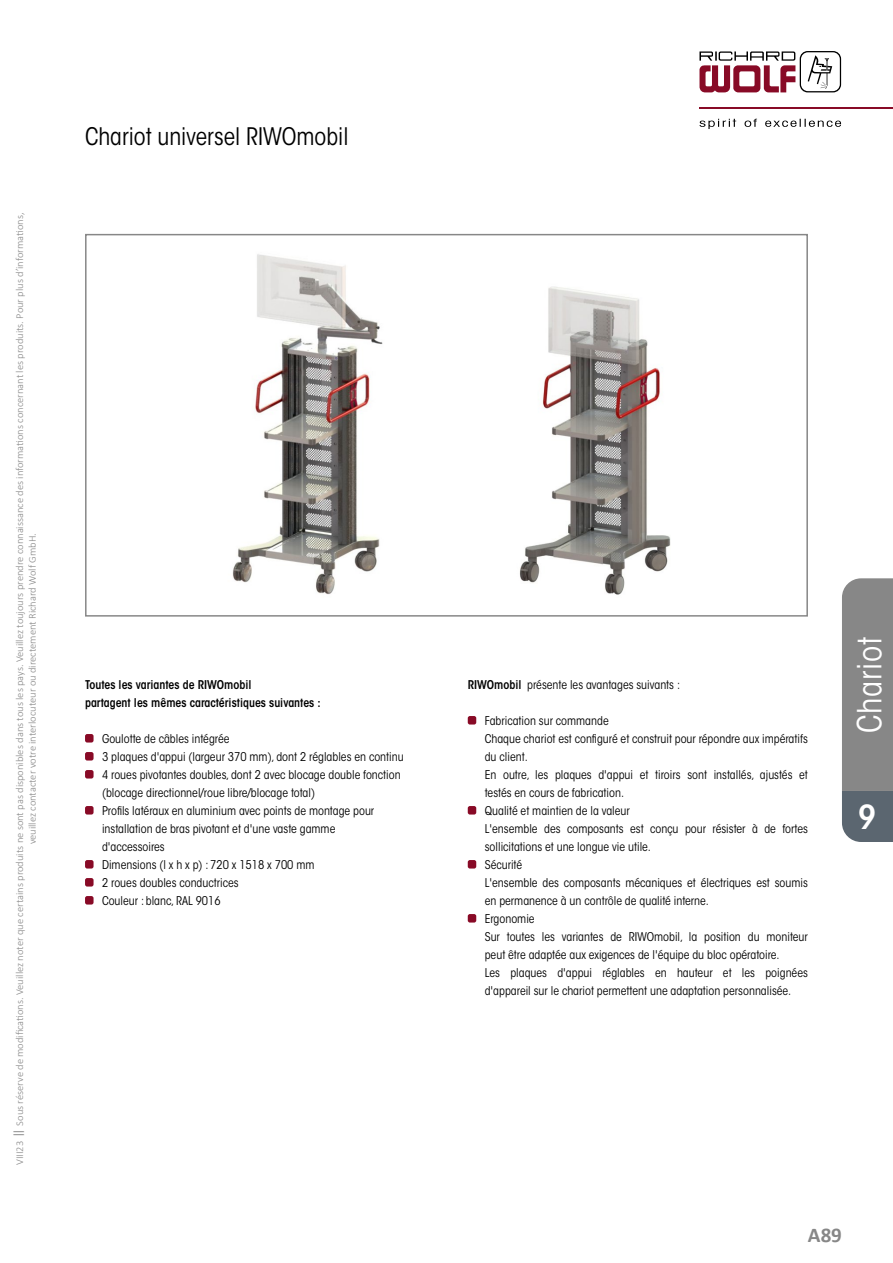
<style>
.page{position:relative;width:893px;height:1263px;background:#fff}
.page>*{position:absolute;margin:0;border:0;box-sizing:border-box;transform-origin:0 0}
.t1{font:condensed 33px "ITC Avant Garde Std";letter-spacing:.025em;color:#fff}
.t2{font:600 condensed 33px "ITC Avant Garde Std";color:#fff}
.t3{font:condensed 24px "ITC Avant Garde Std";color:#000}
.t4{font:700 21px "Calibri";color:#878787}
.t5{font:condensed 12px/18px "ITC Avant Garde Std";color:#000}
.t6{font:600 condensed 12px/18px "ITC Avant Garde Std";color:#000}
.t7{font:300 10.5px/12.6px "Calibri";color:#878787;text-align:center}
.s1{font-family:"Adobe Garamond Pro";font-weight:700}
.s2{font-weight:600}
</style>
<div class="page">
<svg style="left:699px;top:119px;width:142px;height:10px"></svg>
<svg style="left:699px;top:51px;width:142px;height:41px"></svg>
<hr style="left:699px;top:107px;width:194px;height:2px;background:#880a26">
<svg style="left:842px;top:578px;width:51px;height:264px;background:#808284"></svg>
<div style="left:85px;top:734px;width:9px;height:8px;background:#880a26;border-radius:2px"></div>
<div style="left:85px;top:752px;width:9px;height:8px;background:#880a26;border-radius:2px"></div>
<div style="left:85px;top:770px;width:9px;height:8px;background:#880a26;border-radius:2px"></div>
<div style="left:85px;top:806px;width:9px;height:8px;background:#880a26;border-radius:2px"></div>
<div style="left:85px;top:860px;width:9px;height:8px;background:#880a26;border-radius:2px"></div>
<div style="left:85px;top:878px;width:9px;height:8px;background:#880a26;border-radius:2px"></div>
<div style="left:85px;top:896px;width:9px;height:8px;background:#880a26;border-radius:2px"></div>
<div style="left:85px;top:234px;width:723px;height:383px;border:2px solid #878787"></div>
<img style="left:519px;top:286px;width:152px;height:309px">
<div style="left:468px;top:716px;width:8px;height:8px;background:#880a26;border-radius:2px"></div>
<div style="left:468px;top:806px;width:8px;height:8px;background:#880a26;border-radius:2px"></div>
<div style="left:468px;top:860px;width:8px;height:8px;background:#880a26;border-radius:2px"></div>
<div style="left:468px;top:914px;width:8px;height:8px;background:#880a26;border-radius:2px"></div>
<img style="left:232px;top:254px;width:151px;height:341px">
<p class="t7" style="left:13px;top:1165px;width:954px;rotate:-90deg">VIII23 <span class="s1">||</span> Sous réserve de modifications. Veuillez noter que certains produits ne sont pas disponibles dans tous les pays. Veuillez toujours prendre connaissance des informations concernant les produits. Pour plus d’informations, veuillez contacter votre interlocuteur ou directement Richard Wolf GmbH.</p>
<h2 class="t3" style="left:85px;top:122px;width:265px">Chariot universel RIWOmobil</h2>
<p class="t6" style="left:85px;top:676px;width:237px">Toutes les variantes de RIWOmobil<br>partagent les mêmes caractéristiques suivantes :</p>
<p class="t5" style="left:102px;top:730px;width:303px">Goulotte de câbles intégrée<br>3 plaques d'appui (largeur 370 mm), dont 2 réglables en continu 4 roues pivotantes doubles, dont 2 avec blocage double fonction (blocage directionnel/roue libre/blocage total)<br>Profils latéraux en aluminium avec points de montage pour installation de bras pivotant et d'une vaste gamme<br>d'accessoires<br>Dimensions (l x h x p) : 720 x 1518 x 700 mm<br>2 roues doubles conductrices<br>Couleur : blanc, RAL 9016</p>
<p class="t5" style="left:468px;top:676px;width:214px"><span class="s2">RIWOmobil</span> présente les avantages suivants :</p>
<p class="t5" style="left:485px;top:712px;width:325px">Fabrication sur commande<br>Chaque chariot est configuré et construit pour répondre aux impératifs du client.<br>En outre, les plaques d'appui et tiroirs sont installés, ajustés et testés en cours de fabrication.<br>Qualité et maintien de la valeur<br>L'ensemble des composants est conçu pour résister à de fortes sollicitations et une longue vie utile.<br>Sécurité<br>L'ensemble des composants mécaniques et électriques est soumis en permanence à un contrôle de qualité interne.<br>Ergonomie<br>Sur toutes les variantes de RIWOmobil, la position du moniteur peut être adaptée aux exigences de l'équipe du bloc opératoire.<br>Les plaques d'appui réglables en hauteur et les poignées d'appareil sur le chariot permettent une adaptation personnalisée.</p>
<h1 class="t1" style="left:850px;top:733px;width:98px;rotate:-90deg">Chariot</h1>
<h1 class="t2" style="left:858px;top:796px;width:19px">9</h1>
<h3 class="t4" style="left:808px;top:1220px;width:36px">A89</h3>
</div>
